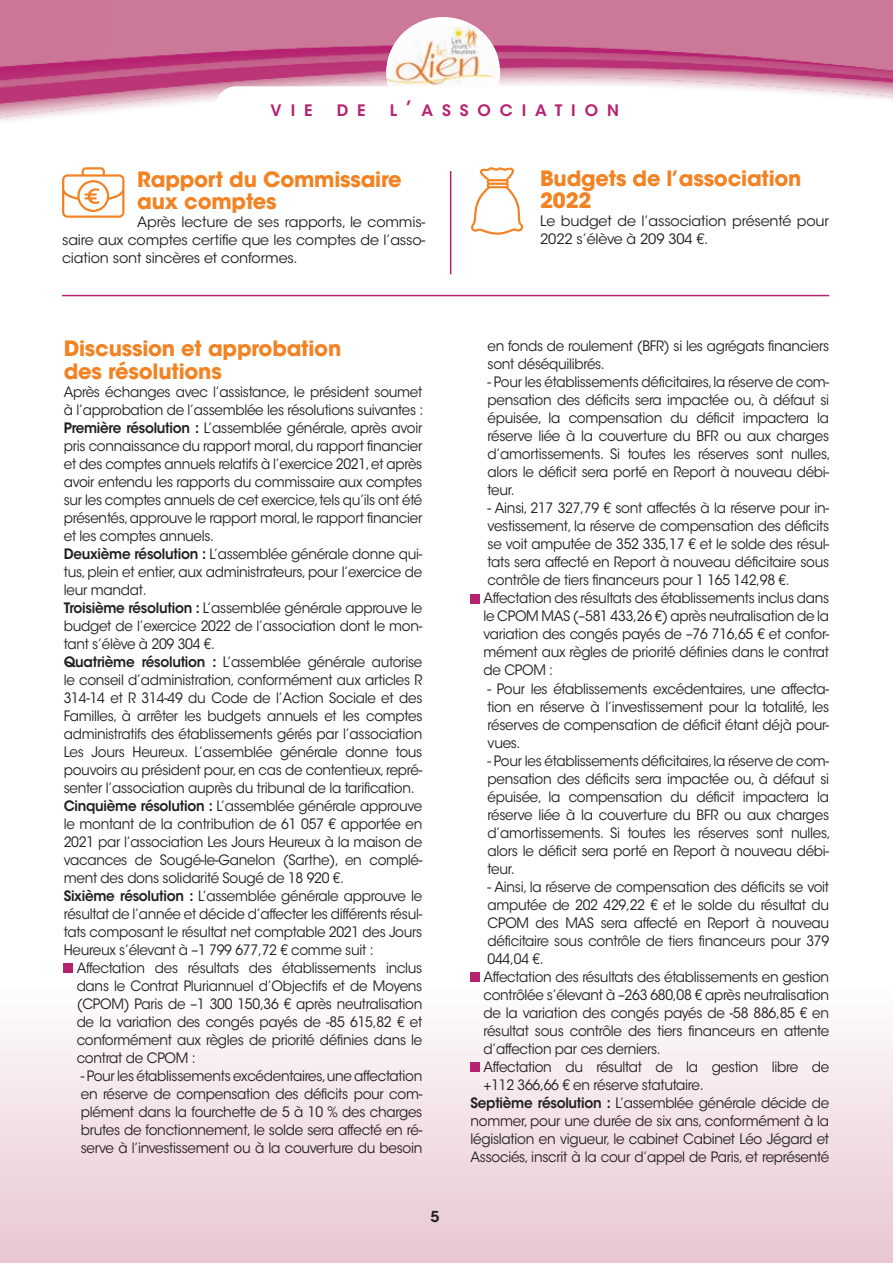
<style>
.page{position:relative;width:893px;height:1263px;background:#fff}
.page>*{position:absolute;margin:0;border:0;box-sizing:border-box;transform-origin:0 0}
.t1{font:700 21px/22.5px "ITC Avant Garde Std";letter-spacing:-.01em;color:#f28222}
._0_rubrique{font:600 15.75px "ITC Avant Garde Std";letter-spacing:.565em;color:#b62270}
.t2{font:600 15px "ITC Avant Garde Std";color:#231f20}
.t3{font:14.25px/18px "ITC Avant Garde Std";letter-spacing:-.02em;color:#231f20;text-align:justify;scale:.95 1}
.t4{font:14.25px/18px "ITC Avant Garde Std";letter-spacing:-.02em;color:#231f20}
.s1{font-size:21px}
.s2{font-weight:600}
</style>
<div class="page">
<svg style="left:0;top:983px;width:1px;height:280px"></svg>
<div style="left:1px;top:983px;width:892px;height:280px;background:linear-gradient(to bottom,#fefefe,#e7c6d2)"></div>
<img style="left:0;top:0;width:1px;height:122px">
<img style="left:1px;top:0;width:892px;height:122px">
<div style="left:386px;top:17px;width:114px;height:111px;background:#fff;border-radius:50%"></div>
<img style="left:386px;top:25px;width:112px;height:61px">
<div style="left:215px;top:86px;width:449px;height:64px;background:#fff;border-radius:21px"></div>
<svg style="left:62px;top:167px;width:62px;height:51px"></svg>
<svg style="left:471px;top:167px;width:53px;height:68px"></svg>
<hr style="left:62px;top:295px;width:767px;height:1px;background:#b62270">
<div style="left:64px;top:964px;width:9px;height:9px;background:#b62270"></div>
<div style="left:471px;top:594px;width:9px;height:9px;background:#b62270"></div>
<div style="left:471px;top:972px;width:9px;height:9px;background:#b62270"></div>
<div style="left:471px;top:1062px;width:9px;height:9px;background:#b62270"></div>
<hr style="left:450px;top:171px;width:1px;height:103px;background:#b62270">
<p class="_0_rubrique" style="left:271px;top:100px;width:43px">VIE</p>
<p class="_0_rubrique" style="left:337px;top:100px;width:30px">D E</p>
<p class="_0_rubrique" style="left:390px;top:100px;width:231px">L<span class="s1">’</span>ASSOCIATION</p>
<p class="t1" style="left:137px;top:168px;width:266px">Rapport du Commissaire aux comptes</p>
<p class="t4" style="left:62px;top:213px;width:365px;text-align:justify;text-indent:75px">Après lecture de ses rapports, le commis&shy;saire aux comptes certifie que les comptes de l’asso&shy;ciation sont sincères et conformes.</p>
<p class="t1" style="left:64px;top:337px;width:279px">Discussion et approbation des résolutions</p>
<p class="t3" style="left:64px;top:383px;width:380px">Après échanges avec l’assistance, le président soumet à l’approbation de l’assemblée les résolutions suivantes :</p>
<p class="t3" style="left:64px;top:419px;width:379px"><span class="s2">Première résolution :</span> L’assemblée générale, après avoir pris connaissance du rapport moral, du rapport financier et des comptes annuels relatifs à l’exercice 2021, et après avoir entendu les rapports du commissaire aux comptes sur les comptes annuels de cet exercice, tels qu’ils ont été présentés, approuve le rapport moral, le rapport financier et les comptes annuels.</p>
<p class="t3" style="left:64px;top:545px;width:379px"><span class="s2">Deuxième résolution :</span> L’assemblée générale donne qui&shy;tus, plein et entier, aux administrateurs, pour l’exercice de leur mandat.</p>
<p class="t3" style="left:64px;top:599px;width:379px"><span class="s2">Troisième résolution :</span> L’assemblée générale approuve le budget de l’exercice 2022 de l’association dont le mon&shy;tant s’élève à 209 304 €.</p>
<p class="t3" style="left:64px;top:653px;width:379px"><span class="s2">Quatrième résolution :</span> L’assemblée générale autorise le conseil d’administration, conformément aux articles R 314-14 et R 314-49 du Code de l’Action Sociale et des Familles, à arrêter les budgets annuels et les comptes administratifs des établissements gérés par l’association Les Jours Heureux. L’assemblée générale donne tous pouvoirs au président pour, en cas de contentieux, repré&shy;senter l’association auprès du tribunal de la tarification.</p>
<p class="t3" style="left:64px;top:797px;width:379px"><span class="s2">Cinquième résolution :</span> L’assemblée générale approuve le montant de la contribution de 61 057 € apportée en 2021 par l’association Les Jours Heureux à la maison de vacances de Sougé-le-Ganelon (Sarthe), en complé&shy;ment des dons solidarité Sougé de 18 920 €.</p>
<p class="t3" style="left:64px;top:887px;width:379px"><span class="s2">Sixième résolution :</span> L’assemblée générale approuve le résultat de l’année et décide d’affecter les différents résul&shy;tats composant le résultat net comptable 2021 des Jours Heureux s’élevant à –1 799 677,72 € comme suit :</p>
<p class="t3" style="left:77px;top:959px;width:365px">Affectation des résultats des établissements inclus dans le Contrat Pluriannuel d’Objectifs et de Moyens (CPOM) Paris de –1 300 150,36 € après neutralisation de la variation des congés payés de -85 615,82 € et conformément aux règles de priorité définies dans le contrat de CPOM :</p>
<p class="t3" style="left:81px;top:1067px;width:361px">- Pour les établissements excédentaires,une affectation en réserve de compensation des déficits pour com&shy;plément dans la fourchette de 5 à 10 % des charges brutes de fonctionnement, le solde sera affecté en ré&shy;serve à l’investissement ou à la couverture du besoin</p>
<p class="t2" style="left:431px;top:1207px;width:11px">5</p>
<p class="t1" style="left:540px;top:167px;width:263px">Budgets de l’association<br>2022</p>
<p class="t4" style="left:540px;top:212px;width:290px">Le budget de l’association présenté pour<br>2022 s’élève à 209 304 €.</p>
<p class="t3" style="left:488px;top:337px;width:361px">en fonds de roulement (BFR) si les agrégats financiers sont déséquilibrés.</p>
<p class="t3" style="left:488px;top:373px;width:363px">- Pour les établissements déficitaires, la réserve de com&shy;pensation des déficits sera impactée ou, à défaut si épuisée, la compensation du déficit impactera la réserve liée à la couverture du BFR ou aux charges d’amortissements. Si toutes les réserves sont nulles, alors le déficit sera porté en Report à nouveau débi&shy;teur.</p>
<p class="t3" style="left:488px;top:499px;width:361px">- Ainsi, 217 327,79 € sont affectés à la réserve pour in&shy;vestissement, la réserve de compensation des déficits se voit amputée de 352 335,17 € et le solde des résul&shy;tats sera affecté en Report à nouveau déficitaire sous contrôle de tiers financeurs pour 1 165 142,98 €.</p>
<p class="t3" style="left:483px;top:589px;width:365px">Affectation des résultats des établissements inclus dans le CPOM MAS (–581 433,26 €) après neutralisation de la variation des congés payés de –76 716,65 € et confor&shy;mément aux règles de priorité définies dans le contrat de CPOM :</p>
<p class="t3" style="left:488px;top:679px;width:361px">- Pour les établissements excédentaires, une affecta&shy;tion en réserve à l’investissement pour la totalité, les réserves de compensation de déficit étant déjà pour&shy;vues.</p>
<p class="t3" style="left:488px;top:751px;width:363px">- Pour les établissements déficitaires, la réserve de com&shy;pensation des déficits sera impactée ou, à défaut si épuisée, la compensation du déficit impactera la réserve liée à la couverture du BFR ou aux charges d’amortissements. Si toutes les réserves sont nulles, alors le déficit sera porté en Report à nouveau débi&shy;teur.</p>
<p class="t3" style="left:488px;top:877px;width:361px">- Ainsi, la réserve de compensation des déficits se voit amputée de 202 429,22 € et le solde du résultat du CPOM des MAS sera affecté en Report à nouveau déficitaire sous contrôle de tiers financeurs pour 379<br>044,04 €.</p>
<p class="t3" style="left:483px;top:967px;width:365px">Affectation des résultats des établissements en gestion contrôlée s’élevant à –263 680,08 € après neutralisation de la variation des congés payés de -58 886,85 € en résultat sous contrôle des tiers financeurs en attente d’affection par ces derniers.</p>
<p class="t3" style="left:483px;top:1057px;width:365px">Affectation du résultat de la gestion libre de +112 366,66 € en réserve statutaire.</p>
<p class="t3" style="left:471px;top:1093px;width:379px"><span class="s2">Septième résolution :</span> L’assemblée générale décide de nommer, pour une durée de six ans, conformément à la législation en vigueur, le cabinet Cabinet Léo Jégard et Associés, inscrit à la cour d’appel de Paris, et représenté</p>
</div>
